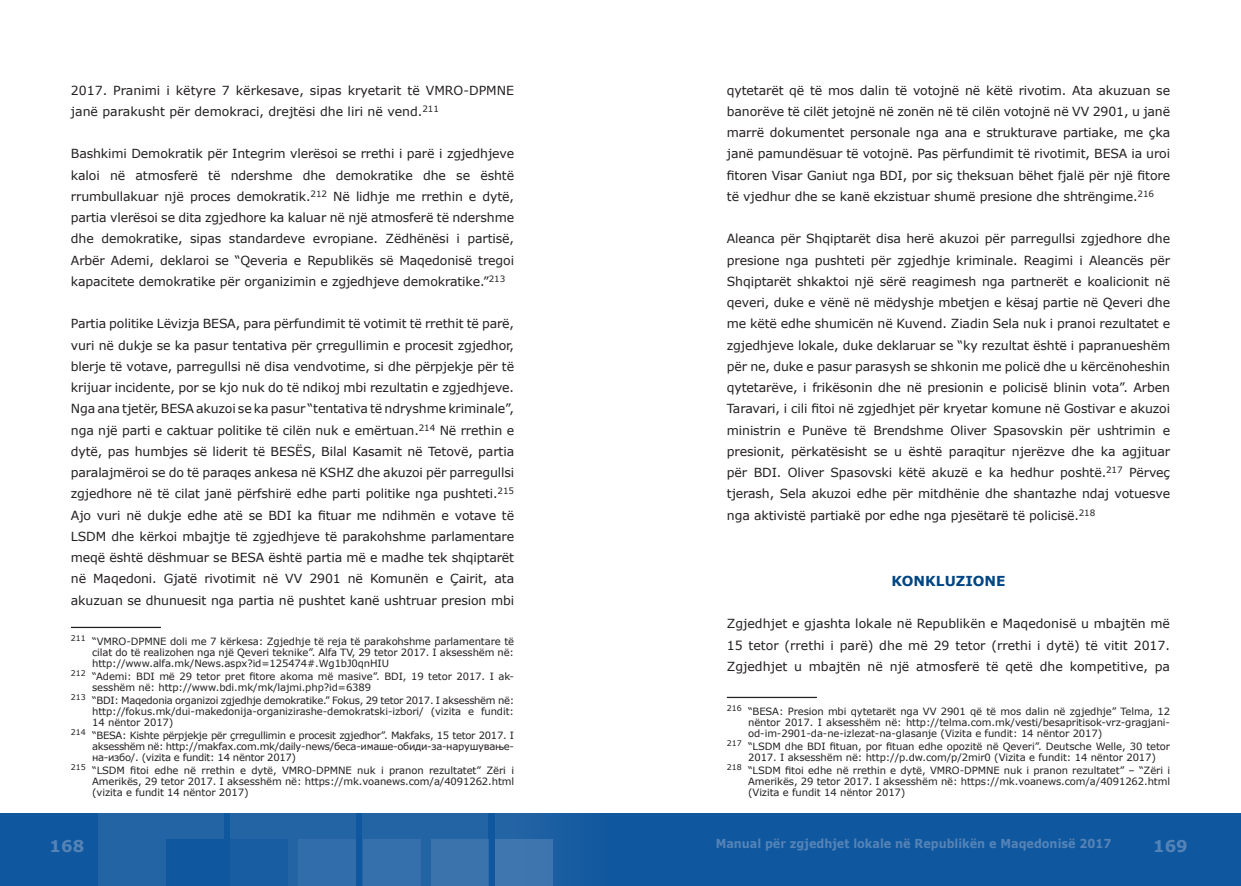
<style>
.page{position:relative;width:1241px;height:886px;background:#fff}
.page>*{position:absolute;margin:0;border:0;box-sizing:border-box;transform-origin:0 0}
.t1{font:700 16.25px "Verdana";color:#5483b7}
.t2{font:700 13.75px "Verdana";color:#004684}
.t3{font:12.5px/21.2px "Verdana";letter-spacing:-.01em;color:#231f20;text-align:justify}
.t4{font:700 12.38px "Verdana";color:#5483b7;scale:.91 1}
.t5{font:10px/11.2px "Verdana";letter-spacing:-.01em;color:#231f20;text-align:justify}
</style>
<div class="page">
<div style="left:620px;top:813px;width:620px;height:73px;background:#0f579e"></div>
<div style="left:0;top:813px;width:620px;height:73px;background:#0f579e"></div>
<div style="left:98px;top:813px;width:125px;height:73px;background:#2364a5"></div>
<div style="left:230px;top:813px;width:126px;height:73px;background:#2364a5"></div>
<div style="left:363px;top:813px;width:125px;height:73px;background:#2364a5"></div>
<div style="left:495px;top:813px;width:125px;height:73px;background:#175ca1"></div>
<div style="left:230px;top:839px;width:58px;height:47px;background:#185ca1"></div>
<div style="left:166px;top:839px;width:58px;height:47px;background:#0f579e"></div>
<div style="left:298px;top:839px;width:58px;height:47px;background:#316daa"></div>
<div style="left:431px;top:839px;width:57px;height:47px;background:#3b73ad"></div>
<div style="left:495px;top:839px;width:58px;height:47px;background:#3f76af"></div>
<div style="left:363px;top:839px;width:57px;height:47px;background:#3670ac"></div>
<hr style="left:71px;top:627px;width:90px;height:1px;background:#231f20">
<hr style="left:726px;top:697px;width:90px;height:1px;background:#231f20">
<p class="t3" style="left:71px;top:79px;width:444px">2017. Pranimi i këtyre 7 kërkesave, sipas kryetarit të VMRO-DPMNE janë parakusht për demokraci, drejtësi dhe liri në vend.<sup>211</sup></p>
<p class="t3" style="left:71px;top:143px;width:445px">Bashkimi Demokratik për Integrim vlerësoi se rrethi i parë i zgjedhjeve kaloi në atmosferë të ndershme dhe demokratike dhe se është rrumbullakuar një proces demokratik.<sup>212</sup> Në lidhje me rrethin e dytë, partia vlerësoi se dita zgjedhore ka kaluar në një atmosferë të ndershme dhe demokratike, sipas standardeve evropiane. Zëdhënësi i partisë, Arbër Ademi, deklaroi se “Qeveria e Republikës së Maqedonisë tregoi kapacitete demokratike për organizimin e zgjedhjeve demokratike.”<sup>213</sup></p>
<p class="t3" style="left:71px;top:313px;width:445px">Partia politike Lëvizja BESA, para përfundimit të votimit të rrethit të parë, vuri në dukje se ka pasur tentativa për çrregullimin e procesit zgjedhor, blerje të votave, parregullsi në disa vendvotime, si dhe përpjekje për të krijuar incidente, por se kjo nuk do të ndikoj mbi rezultatin e zgjedhjeve.<br>Nga ana tjetër, BESA akuzoi se ka pasur “tentativa të ndryshme kriminale”, nga një parti e caktuar politike të cilën nuk e emërtuan.<sup>214</sup> Në rrethin e dytë, pas humbjes së liderit të BESËS, Bilal Kasamit në Tetovë, partia paralajmëroi se do të paraqes ankesa në KSHZ dhe akuzoi për parregullsi zgjedhore në të cilat janë përfshirë edhe parti politike nga pushteti.<sup>215<br></sup>Ajo vuri në dukje edhe atë se BDI ka fituar me ndihmën e votave të LSDM dhe kërkoi mbajtje të zgjedhjeve të parakohshme parlamentare meqë është dëshmuar se BESA është partia më e madhe tek shqiptarët në Maqedoni. Gjatë rivotimit në VV 2901 në Komunën e Çairit, ata akuzuan se dhunuesit nga partia në pushtet kanë ushtruar presion mbi</p>
<p class="t5" style="left:92px;top:635px;width:423px;text-indent:-21px"><sup>211</sup> “VMRO-DPMNE doli me 7 kërkesa: Zgjedhje të reja të parakohshme parlamentare të cilat do të realizohen nga një Qeveri teknike”. Alfa TV, 29 tetor 2017. I aksesshëm në: http://www.alfa.mk/News.aspx?id=125474#.Wg1bJ0qnHIU</p>
<p class="t5" style="left:92px;top:670px;width:423px;text-indent:-21px"><sup>212</sup> “Ademi: BDI më 29 tetor pret fitore akoma më masive”. BDI, 19 tetor 2017. I ak&shy;sesshëm në: http://www.bdi.mk/mk/lajmi.php?id=6389</p>
<p class="t5" style="left:92px;top:694px;width:423px;text-indent:-21px"><sup>213</sup> “BDI: Maqedonia organizoi zgjedhje demokratike.” Fokus, 29 tetor 2017. I aksesshëm në: http://fokus.mk/dui-makedonija-organizirashe-demokratski-izbori/ (vizita e fundit:<br>14 nëntor 2017)</p>
<p class="t5" style="left:92px;top:729px;width:423px;text-indent:-21px"><sup>214</sup> “BESA: Kishte përpjekje për çrregullimin e procesit zgjedhor”. Makfaks, 15 tetor 2017. I aksesshëm në: http://makfax.com.mk/daily-news/беса-имаше-обиди-за-нарушување&shy;на-избо/. (vizita e fundit: 14 nëntor 2017)</p>
<p class="t5" style="left:92px;top:764px;width:423px;text-indent:-21px"><sup>215</sup> “LSDM fitoi edhe në rrethin e dytë, VMRO-DPMNE nuk i pranon rezultatet” Zëri i Amerikës, 29 tetor 2017. I aksesshëm në: https://mk.voanews.com/a/4091262.html (vizita e fundit 14 nëntor 2017)</p>
<p class="t3" style="left:726px;top:79px;width:445px">qytetarët që të mos dalin të votojnë në këtë rivotim. Ata akuzuan se banorëve të cilët jetojnë në zonën në të cilën votojnë në VV 2901, u janë marrë dokumentet personale nga ana e strukturave partiake, me çka janë pamundësuar të votojnë. Pas përfundimit të rivotimit, BESA ia uroi fitoren Visar Ganiut nga BDI, por siç theksuan bëhet fjalë për një fitore të vjedhur dhe se kanë ekzistuar shumë presione dhe shtrëngime.<sup>216</sup></p>
<p class="t3" style="left:726px;top:228px;width:445px">Aleanca për Shqiptarët disa herë akuzoi për parregullsi zgjedhore dhe presione nga pushteti për zgjedhje kriminale. Reagimi i Aleancës për Shqiptarët shkaktoi një sërë reagimesh nga partnerët e koalicionit në qeveri, duke e vënë në mëdyshje mbetjen e kësaj partie në Qeveri dhe me këtë edhe shumicën në Kuvend. Ziadin Sela nuk i pranoi rezultatet e zgjedhjeve lokale, duke deklaruar se “ky rezultat është i papranueshëm për ne, duke e pasur parasysh se shkonin me policë dhe u kërcënoheshin qytetarëve, i frikësonin dhe në presionin e policisë blinin vota”. Arben Taravari, i cili fitoi në zgjedhjet për kryetar komune në Gostivar e akuzoi ministrin e Punëve të Brendshme Oliver Spasovskin për ushtrimin e presionit, përkatësisht se u është paraqitur njerëzve dhe ka agjituar për BDI. Oliver Spasovski këtë akuzë e ka hedhur poshtë.<sup>217</sup> Përveç tjerash, Sela akuzoi edhe për mitdhënie dhe shantazhe ndaj votuesve nga aktivistë partiakë por edhe nga pjesëtarë të policisë.<sup>218</sup></p>
<p class="t2" style="left:891px;top:571px;width:116px">KONKLUZIONE</p>
<p class="t3" style="left:726px;top:613px;width:444px">Zgjedhjet e gjashta lokale në Republikën e Maqedonisë u mbajtën më 15 tetor (rrethi i parë) dhe më 29 tetor (rrethi i dytë) të vitit 2017.<br>Zgjedhjet u mbajtën në një atmosferë të qetë dhe kompetitive, pa</p>
<p class="t5" style="left:748px;top:705px;width:423px;text-indent:-21px"><sup>216</sup> “BESA: Presion mbi qytetarët nga VV 2901 që të mos dalin në zgjedhje” Telma, 12 nëntor 2017. I aksesshëm në: http://telma.com.mk/vesti/besapritisok-vrz-gragjani&shy;od-im-2901-da-ne-izlezat-na-glasanje (Vizita e fundit: 14 nëntor 2017)</p>
<p class="t5" style="left:748px;top:740px;width:423px;text-indent:-21px"><sup>217</sup> “LSDM dhe BDI fituan, por fituan edhe opozitë në Qeveri”. Deutsche Welle, 30 tetor<br>2017. I aksesshëm në: http://p.dw.com/p/2mir0 (Vizita e fundit: 14 nëntor 2017)</p>
<p class="t5" style="left:748px;top:764px;width:423px;text-indent:-21px"><sup>218</sup> “LSDM fitoi edhe në rrethin e dytë, VMRO-DPMNE nuk i pranon rezultatet” – “Zëri i Amerikës, 29 tetor 2017. I aksesshëm në: https://mk.voanews.com/a/4091262.html (Vizita e fundit 14 nëntor 2017)</p>
<h1 class="t1" style="left:50px;top:834px;width:36px">168</h1>
<p class="t4" style="left:715px;top:835px;width:436px">Manual për zgjedhjet lokale në Republikën e Maqedonisë 2017</p>
<h1 class="t1" style="left:1152px;top:834px;width:36px">169</h1>
</div>
